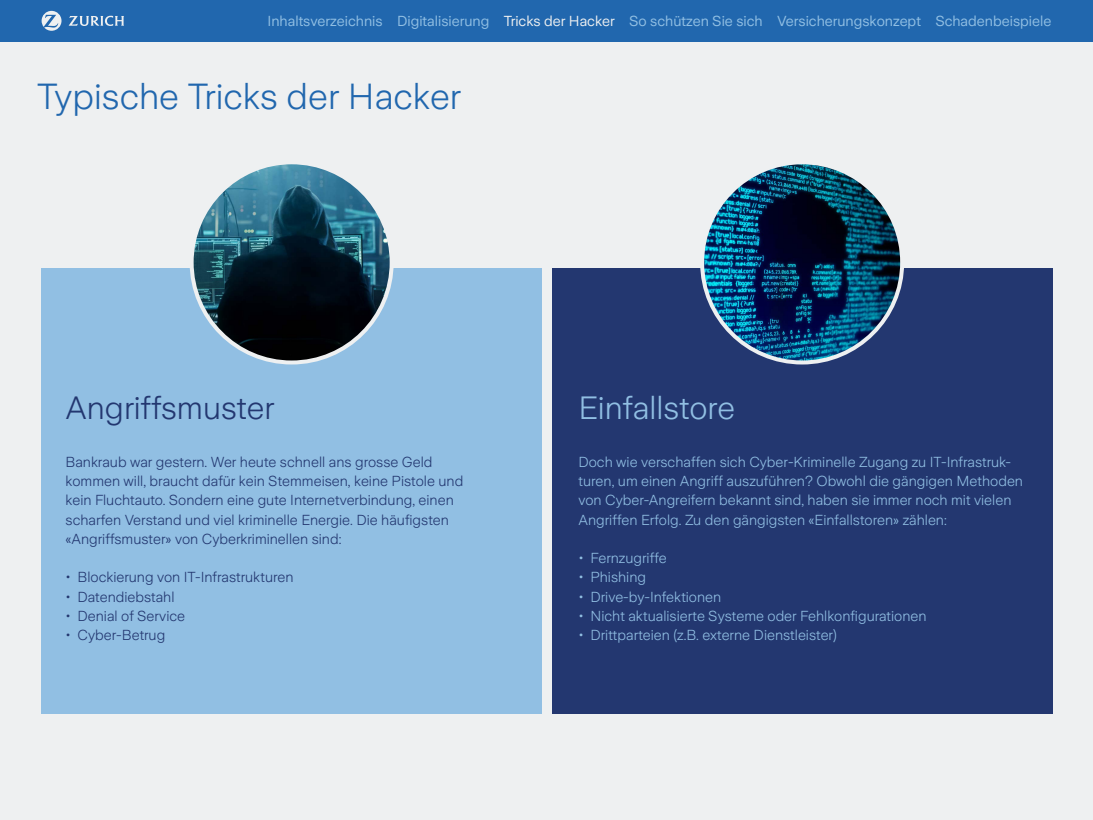
<style>
.page{position:relative;width:1093px;height:820px;background:#fff}
.page>*{position:absolute;margin:0;border:0;box-sizing:border-box;transform-origin:0 0}
.t1{font:300 36px "Zurich Sans";color:#2167ae}
.t2{font:300 32px "Zurich Sans";color:#233770}
.t3{font:300 32px "Zurich Sans";color:#91bfe3}
.t4{font:300 14.4px/19.2px "Zurich Sans";color:#91bfe3}
.t5{font:300 14.4px/19.2px "Zurich Sans";color:#233770}
.t6{font:14.4px "Zurich Sans";color:#91bfe3}
.s1{color:#eef0f1}
</style>
<div class="page">
<div style="left:0;top:0;width:1093px;height:819px;background:#eef0f1"></div>
<div style="left:0;top:0;width:1093px;height:42px;background:#2167ae"></div>
<div style="left:552px;top:268px;width:500px;height:445px;background:#233770"></div>
<img style="left:702px;top:162px;width:200px;height:200px;border-radius:100px">
<div style="left:700px;top:160px;width:204px;height:204px;border:4px solid #eef0f1;border-radius:50%"></div>
<div style="left:42px;top:268px;width:500px;height:445px;background:#91bfe3"></div>
<img style="left:192px;top:162px;width:200px;height:200px;border-radius:100px">
<div style="left:190px;top:160px;width:204px;height:204px;border:4px solid #eef0f1;border-radius:50%"></div>
<svg style="left:42px;top:11px;width:20px;height:20px"></svg>
<svg style="left:69px;top:16px;width:55px;height:10px"></svg>
<p class="t6" style="left:268px;top:13px;width:785px">Inhaltsverzeichnis Digitalisierung <span class="s1">Tricks der Hacker</span> So schützen Sie sich Versicherungskonzept Schadenbeispiele</p>
<h1 class="t1" style="left:37px;top:77px;width:425px">Typische Tricks der Hacker</h1>
<h2 class="t2" style="left:66px;top:390px;width:210px">Angriffsmuster</h2>
<p class="t5" style="left:66px;top:452px;width:399px">Bankraub war gestern. Wer heute schnell ans grosse Geld kommen will, braucht dafür kein Stemmeisen, keine Pistole und kein Fluchtauto. Sondern eine gute Internetverbindung, einen scharfen Verstand und viel kriminelle Energie. Die häufigsten «Angriffsmuster» von Cyberkriminellen sind:</p>
<p class="t5" style="left:66px;top:567px;width:229px">• Blockierung von IT-Infrastrukturen</p>
<p class="t5" style="left:66px;top:587px;width:110px">• Datendiebstahl</p>
<p class="t5" style="left:66px;top:606px;width:121px">• Denial of Service</p>
<p class="t5" style="left:66px;top:625px;width:101px">• Cyber-Betrug</p>
<h2 class="t3" style="left:578px;top:390px;width:158px">Einfallstore</h2>
<p class="t4" style="left:578px;top:452px;width:446px">Doch wie verschaffen sich Cyber-Kriminelle Zugang zu IT-Infrastruk&shy;turen, um einen Angriff auszuführen? Obwohl die gängigen Methoden von Cyber-Angreifern bekannt sind, haben sie immer noch mit vielen Angriffen Erfolg. Zu den gängigsten «Einfallstoren» zählen:</p>
<p class="t4" style="left:578px;top:548px;width:90px">• Fernzugriffe</p>
<p class="t4" style="left:578px;top:567px;width:69px">• Phishing</p>
<p class="t4" style="left:578px;top:587px;width:144px">• Drive-by-Infektionen</p>
<p class="t4" style="left:578px;top:606px;width:350px">• Nicht aktualisierte Systeme oder Fehlkonfigurationen</p>
<p class="t4" style="left:578px;top:625px;width:260px">• Drittparteien (z.B. externe Dienstleister)</p>
</div>
